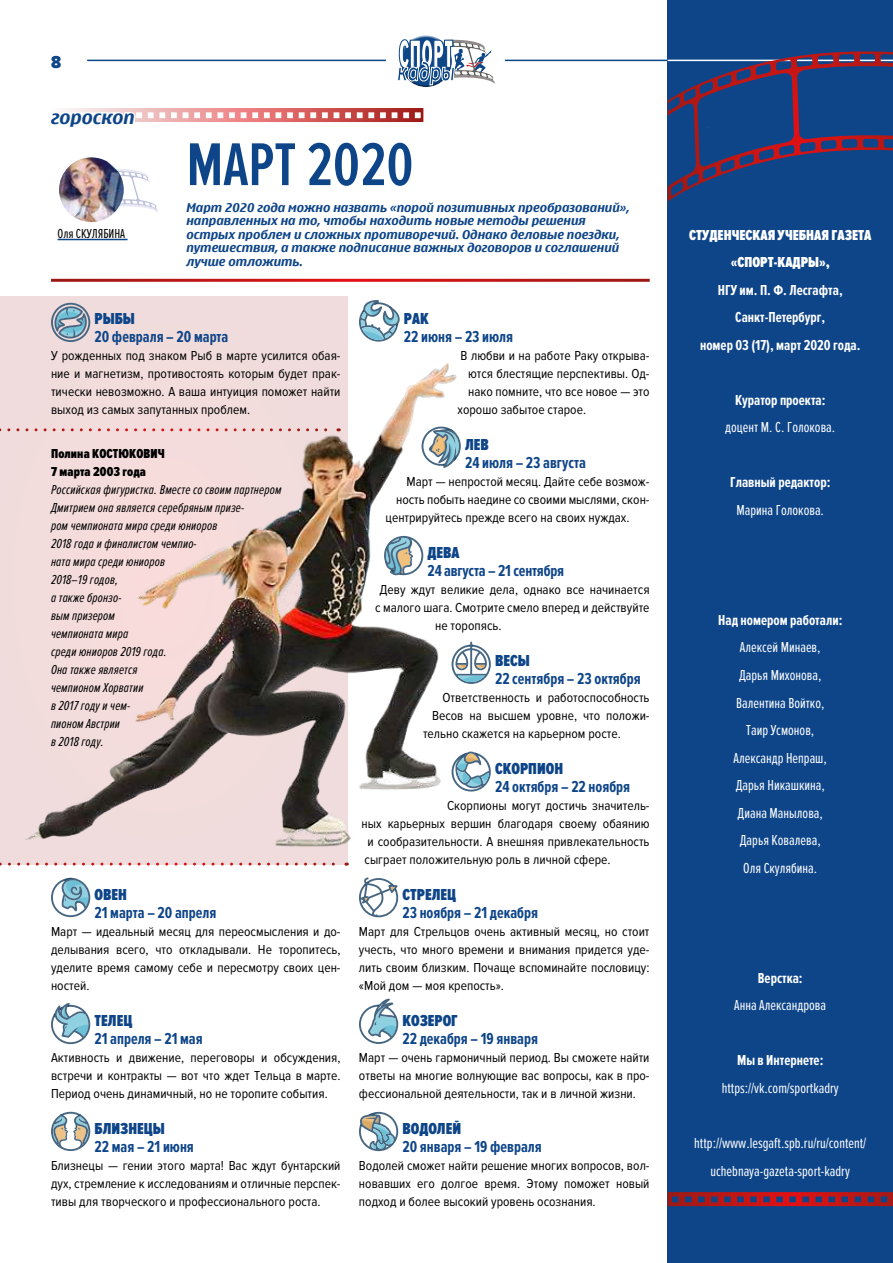
<style>
.page{position:relative;width:893px;height:1263px;background:#fff}
.page>*{position:absolute;margin:0;border:0;box-sizing:border-box;transform-origin:0 0}
.t1{font:600 62.55px "Proxima Nova Ex Cn";color:#0e4589}
.t2{font:700 18px "Nokia Sans S60";color:#0e4589}
.t3{font:900 18px "Proxima Nova Cond";color:#0e4589}
.t4{font:700 16.5px "Proxima Nova Ex Cn";color:#0e4589}
.t5{font:900 16.5px "Proxima Nova Ex Cn";color:#0e4589}
.t6{font:15px/27.5px "Proxima Nova Ex Cn";color:#fff;text-align:center}
.t7{font:700 15px/27.6px "Proxima Nova Ex Cn";color:#fff;text-align:center}
.t8{font:900 15px/27.5px "Proxima Nova Ex Cn";color:#fff;text-align:center}
.t9{font:13.5px/18px "Proxima Nova Cond";color:#000;text-align:justify}
.t10{font:italic 13.5px/18px "Proxima Nova Ex Cn";letter-spacing:.01em;color:#000}
.t11{font:900 13.5px/18px "Proxima Nova Ex Cn";letter-spacing:.01em;color:#000}
.t12{font:13.5px "Proxima Nova Ex Cn";color:#000}
.t13{font:700 12px/13.5px "Nokia Sans S60";color:#0e4589}
</style>
<div class="page">
<hr style="left:87px;top:60px;width:587px;height:1px;background:#0d4687">
<div style="left:387px;top:24px;width:118px;height:65px;background:#fff"></div>
<div style="left:397px;top:35px;width:56px;height:25px;background:#fff;opacity:.75"></div>
<svg style="left:397px;top:39px;width:98px;height:48px"></svg>
<div style="left:0;top:296px;width:347px;height:568px;background:#f0dcdc"></div>
<div style="left:668px;top:0;width:225px;height:1263px;background:#0e4589"></div>
<svg style="left:668px;top:1192px;width:225px;height:14px"></svg>
<svg style="left:668px;top:51px;width:225px;height:151px"></svg>
<svg style="left:64px;top:108px;width:359px;height:14px"></svg>
<svg style="left:51px;top:303px;width:39px;height:39px"></svg>
<svg style="left:51px;top:878px;width:39px;height:39px"></svg>
<svg style="left:51px;top:1003px;width:39px;height:41px"></svg>
<svg style="left:51px;top:1112px;width:39px;height:39px"></svg>
<svg style="left:359px;top:300px;width:41px;height:42px"></svg>
<svg style="left:447px;top:427px;width:14px;height:40px"></svg>
<svg style="left:452px;top:642px;width:39px;height:42px"></svg>
<svg style="left:452px;top:751px;width:39px;height:40px"></svg>
<svg style="left:359px;top:877px;width:40px;height:40px"></svg>
<svg style="left:359px;top:998px;width:39px;height:46px"></svg>
<svg style="left:359px;top:1112px;width:39px;height:39px"></svg>
<svg style="left:0;top:862px;width:347px;height:4px"></svg>
<svg style="left:124px;top:169px;width:34px;height:43px"></svg>
<hr style="left:58px;top:239px;width:70px;height:1px;background:#0e4589">
<img style="left:59px;top:157px;width:65px;height:65px">
<svg style="left:0;top:428px;width:20px;height:3px"></svg>
<img style="left:25px;top:362px;width:422px;height:486px">
<h2 class="t3" style="left:51px;top:52px;width:12px">8</h2>
<h2 class="t2" style="left:51px;top:106px;width:85px">гороскоп</h2>
<p class="t12" style="left:58px;top:226px;width:69px">Оля СКУЛЯБИНА</p>
<h1 class="t1" style="left:186px;top:130px;width:229px">МАРТ 2020</h1>
<p class="t13" style="left:186px;top:201px;width:445px">Март 2020 года можно назвать «порой позитивных преобразований», направленных на то, чтобы находить новые методы решения острых проблем и сложных противоречий. Однако деловые поездки, путешествия, а также подписание важных договоров и соглашений лучше отложить.</p>
<p class="t5" style="left:95px;top:309px;width:42px">РЫБЫ</p>
<p class="t4" style="left:95px;top:327px;width:135px">20 февраля – 20 марта</p>
<p class="t9" style="left:51px;top:347px;width:291px">У рожденных под знаком Рыб в марте усилится обая&shy;ние и магнетизм, противостоять которым будет прак&shy;тически невозможно. А ваша интуиция поможет найти выход из самых запутанных проблем.</p>
<p class="t11" style="left:51px;top:445px;width:115px">Полина КОСТЮКОВИЧ<br>7 марта 2003 года</p>
<p class="t10" style="left:51px;top:480px;width:232px">Российская фигуристка. Вместе со своим партнером<br>Дмитрием она является серебряным призе-<br>ром чемпионата мира среди юниоров<br>2018 года и финалистом чемпио-<br>ната мира среди юниоров<br>2018–19 годов,<br>а также бронзо-<br>вым призером<br>чемпионата мира<br>среди юниоров 2019 года.<br>Она также является<br>чемпионом Хорватии<br>в 2017 году и чем-<br>пионом Австрии<br>в 2018 году.</p>
<p class="t5" style="left:95px;top:885px;width:34px">ОВЕН</p>
<p class="t4" style="left:95px;top:903px;width:123px">21 марта – 20 апреля</p>
<p class="t9" style="left:51px;top:923px;width:291px">Март — идеальный месяц для переосмысления и до&shy;делывания всего, что откладывали. Не торопитесь, уделите время самому себе и пересмотру своих цен&shy;ностей.</p>
<p class="t5" style="left:95px;top:1011px;width:39px">ТЕЛЕЦ</p>
<p class="t4" style="left:95px;top:1029px;width:110px">21 апреля – 21 мая</p>
<p class="t9" style="left:51px;top:1049px;width:291px">Активность и движение, переговоры и обсуждения, встречи и контракты — вот что ждет Тельца в марте.<br>Период очень динамичный, но не торопите события.</p>
<p class="t5" style="left:95px;top:1119px;width:72px">БЛИЗНЕЦЫ</p>
<p class="t4" style="left:95px;top:1137px;width:101px">22 мая – 21 июня</p>
<p class="t9" style="left:51px;top:1157px;width:291px">Близнецы — гении этого марта! Вас ждут бунтарский дух, стремление к исследованиям и отличные перспек&shy;тивы для творческого и профессионального роста.</p>
<p class="t5" style="left:404px;top:309px;width:26px">РАК</p>
<p class="t4" style="left:404px;top:327px;width:111px">22 июня – 23 июля</p>
<p class="t9" style="left:461px;top:347px;width:191px">В любви и на работе Раку открыва-</p>
<p class="t9" style="left:468px;top:365px;width:183px">ются блестящие перспективы. Од-</p>
<p class="t9" style="left:468px;top:383px;width:183px">нако помните, что все новое — это</p>
<p class="t9" style="left:458px;top:401px;width:130px">хорошо забытое старое.</p>
<p class="t5" style="left:465px;top:435px;width:25px">ЛЕВ</p>
<p class="t4" style="left:465px;top:453px;width:122px">24 июля – 23 августа</p>
<p class="t9" style="left:407px;top:473px;width:245px">Март — непростой месяц. Дайте себе возмож-</p>
<p class="t9" style="left:396px;top:491px;width:255px">ность побыть наедине со своими мыслями, скон-</p>
<p class="t9" style="left:386px;top:509px;width:245px">центрируйтесь прежде всего на своих нуждах.</p>
<p class="t5" style="left:428px;top:543px;width:33px">ДЕВА</p>
<p class="t4" style="left:428px;top:561px;width:138px">24 августа – 21 сентября</p>
<p class="t9" style="left:380px;top:581px;width:272px">Деву ждут великие дела, однако все начинается</p>
<p class="t9" style="left:375px;top:599px;width:276px">с малого шага. Смотрите смело вперед и действуйте</p>
<p class="t9" style="left:435px;top:617px;width:68px">не торопясь.</p>
<p class="t5" style="left:495px;top:651px;width:36px">ВЕСЫ</p>
<p class="t4" style="left:495px;top:669px;width:147px">22 сентября – 23 октября</p>
<p class="t9" style="left:443px;top:689px;width:208px">Ответственность и работоспособность</p>
<p class="t9" style="left:432px;top:707px;width:219px">Весов на высшем уровне, что положи-</p>
<p class="t9" style="left:423px;top:725px;width:199px">тельно скажется на карьерном росте.</p>
<p class="t5" style="left:495px;top:759px;width:70px">СКОРПИОН</p>
<p class="t4" style="left:495px;top:777px;width:137px">24 октября – 22 ноября</p>
<p class="t9" style="left:447px;top:797px;width:204px">Скорпионы могут достичь значитель-</p>
<p class="t9" style="left:362px;top:815px;width:289px">ных карьерных вершин благодаря своему обаянию</p>
<p class="t9" style="left:368px;top:833px;width:284px">и сообразительности. А внешняя привлекательность</p>
<p class="t9" style="left:365px;top:851px;width:247px">сыграет положительную роль в личной сфере.</p>
<p class="t5" style="left:402px;top:885px;width:55px">СТРЕЛЕЦ</p>
<p class="t4" style="left:402px;top:903px;width:137px">23 ноября – 21 декабря</p>
<p class="t9" style="left:359px;top:923px;width:292px">Март для Стрельцов очень активный месяц, но стоит учесть, что много времени и внимания придется уде&shy;лить своим близким. Почаще вспоминайте пословицу: «Мой дом — моя крепость».</p>
<p class="t5" style="left:402px;top:1011px;width:57px">КОЗЕРОГ</p>
<p class="t4" style="left:402px;top:1029px;width:137px">22 декабря – 19 января</p>
<p class="t9" style="left:359px;top:1049px;width:292px">Март — очень гармоничный период. Вы сможете найти ответы на многие волнующие вас вопросы, как в про&shy;фессиональной деятельности, так и в личной жизни.</p>
<p class="t5" style="left:402px;top:1119px;width:60px">ВОДОЛЕЙ</p>
<p class="t4" style="left:402px;top:1137px;width:141px">20 января – 19 февраля</p>
<p class="t9" style="left:359px;top:1157px;width:292px">Водолей сможет найти решение многих вопросов, вол&shy;новавших его долгое время. Этому поможет новый подход и более высокий уровень осознания.</p>
<p class="t8" style="left:689px;top:221px;width:184px">СТУДЕНЧЕСКАЯ УЧЕБНАЯ ГАЗЕТА «СПОРТ-КАДРЫ»,</p>
<p class="t7" style="left:700px;top:276px;width:162px">НГУ им. П. Ф. Лесгафта,<br>Санкт-Петербург,<br>номер 03 (17), март 2020 года.</p>
<p class="t7" style="left:735px;top:386px;width:92px">Куратор проекта:</p>
<p class="t6" style="left:725px;top:414px;width:112px">доцент М. С. Голокова.</p>
<p class="t7" style="left:730px;top:469px;width:102px">Главный редактор:</p>
<p class="t6" style="left:736px;top:496px;width:89px">Марина Голокова.</p>
<p class="t7" style="left:718px;top:607px;width:126px">Над номером работали:</p>
<p class="t6" style="left:734px;top:634px;width:95px">Алексей Минаев,<br>Дарья Михонова,<br>Валентина Войтко,<br>Таир Усмонов,<br>Александр Непраш,<br>Дарья Никашкина,<br>Диана Манылова,<br>Дарья Ковалева,<br>Оля Скулябина.</p>
<p class="t7" style="left:758px;top:964px;width:46px">Верстка:</p>
<p class="t6" style="left:734px;top:992px;width:93px">Анна Александрова</p>
<p class="t7" style="left:737px;top:1047px;width:88px">Мы в Интернете:</p>
<p class="t6" style="left:722px;top:1074px;width:119px">https://vk.com/sportkadry</p>
<p class="t6" style="left:694px;top:1129px;width:174px">http://www.lesgaft.spb.ru/ru/content/ uchebnaya-gazeta-sport-kadry</p>
</div>
